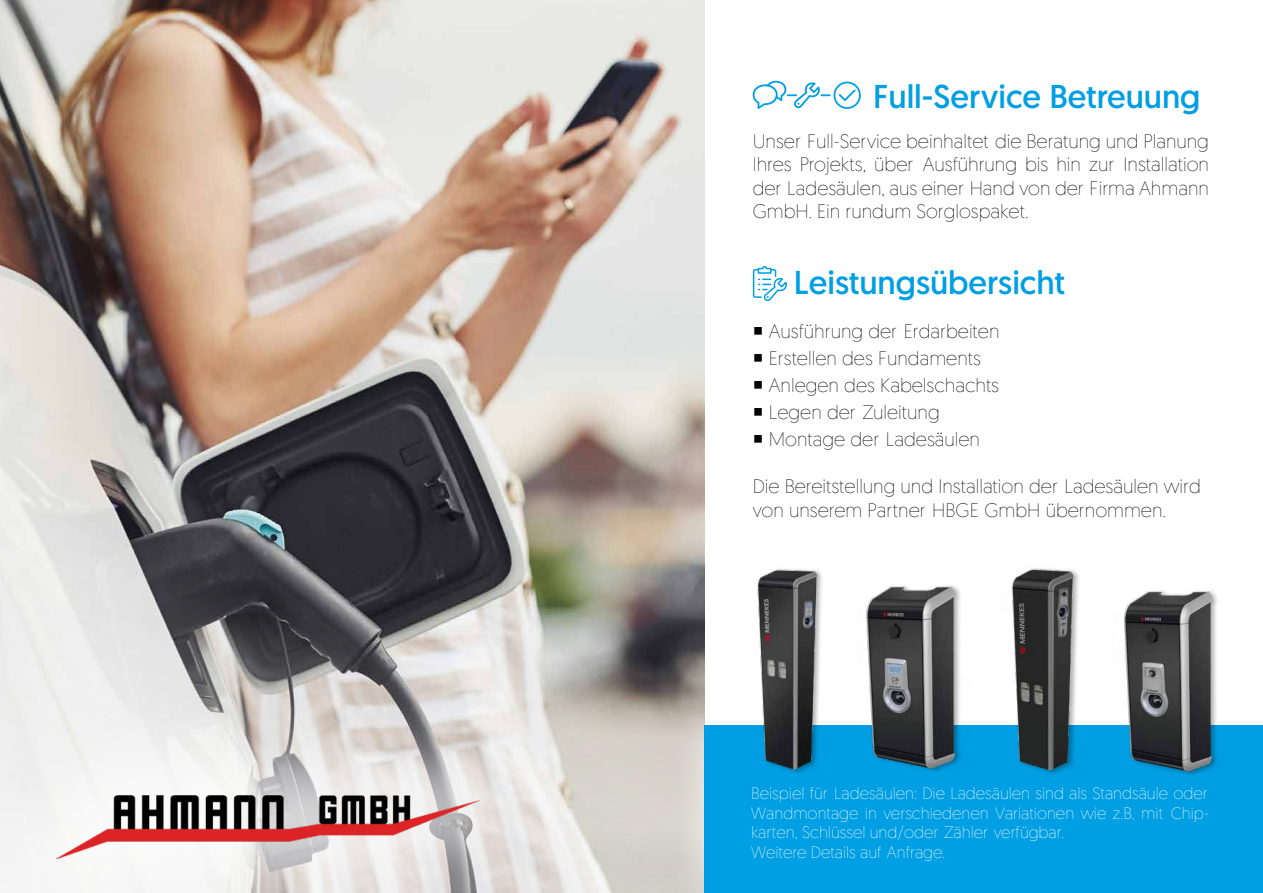
<style>
.page{position:relative;width:1263px;height:893px;background:#fff}
.page>*{position:absolute;margin:0;border:0;box-sizing:border-box;transform-origin:0 0}
.t1{font:33px "Geomanist";color:#009fe3}
.t2{font:200 19.5px/23.4px "Geomanist";color:#000;text-align:justify}
.t3{font:200 16.5px/19.8px "Geomanist";color:#fff}
</style>
<div class="page">
<img style="left:0;top:0;width:705px;height:892px">
<div style="left:669px;top:690px;width:594px;height:203px;background:#fff;opacity:.75"></div>
<div style="left:704px;top:726px;width:559px;height:167px;background:#009fe3"></div>
<div style="left:1005px;top:567px;width:84px;height:209px;background:#000;opacity:.3"></div>
<img style="left:1001px;top:567px;width:85px;height:206px">
<div style="left:756px;top:567px;width:74px;height:208px;background:#000;opacity:.3"></div>
<img style="left:751px;top:567px;width:76px;height:206px">
<div style="left:1115px;top:589px;width:111px;height:188px;background:#000;opacity:.3"></div>
<img style="left:1111px;top:589px;width:113px;height:185px">
<div style="left:862px;top:584px;width:112px;height:190px;background:#000;opacity:.3"></div>
<img style="left:858px;top:585px;width:113px;height:185px">
<div style="left:0;top:694px;width:576px;height:199px;background:#fff;opacity:.75"></div>
<img style="left:54px;top:795px;width:426px;height:64px">
<svg style="left:753px;top:81px;width:108px;height:28px"></svg>
<svg style="left:753px;top:266px;width:34px;height:35px"></svg>
<h1 class="t1" style="left:873px;top:75px;width:329px">Full-Service Betreuung</h1>
<p class="t2" style="left:753px;top:129px;width:458px">Unser Full-Service beinhaltet die Beratung und Planung Ihres Projekts, über Ausführung bis hin zur Installation der Ladesäulen, aus einer Hand von der Firma Ahmann GmbH. Ein rundum Sorglospaket.</p>
<h1 class="t1" style="left:794px;top:261px;width:273px">Leistungsübersicht</h1>
<p class="t2" style="left:753px;top:318px;width:248px">○ Ausführung der Erdarbeiten</p>
<p class="t2" style="left:753px;top:345px;width:230px">○ Erstellen des Fundaments</p>
<p class="t2" style="left:753px;top:372px;width:248px">○ Anlegen des Kabelschachts</p>
<p class="t2" style="left:753px;top:399px;width:188px">○ Legen der Zuleitung</p>
<p class="t2" style="left:753px;top:426px;width:229px">○ Montage der Ladesäulen</p>
<p class="t2" style="left:753px;top:474px;width:450px">Die Bereitstellung und Installation der Ladesäulen wird von unserem Partner HBGE GmbH übernommen.</p>
<p class="t3" style="left:751px;top:783px;width:459px">Beispiel für Ladesäulen: Die Ladesäulen sind als Standsäule oder Wandmontage in verschiedenen Variationen wie z.B. mit Chip&shy;karten, Schlüssel und/oder Zähler verfügbar.<br>Weitere Details auf Anfrage.</p>
</div>
